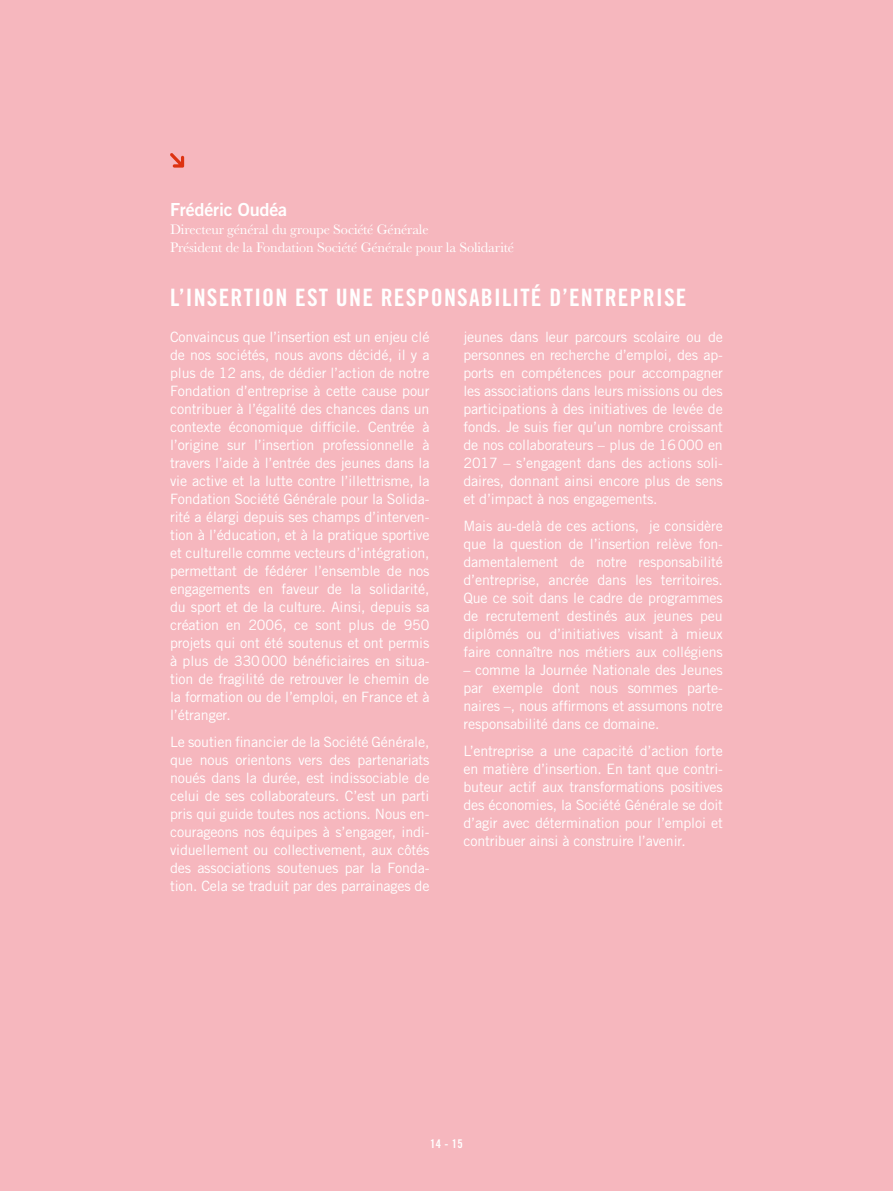
<style>
.page{position:relative;width:893px;height:1191px;background:#f6b7be}
.page>*{position:absolute;margin:0;border:0;box-sizing:border-box;transform-origin:0 0}
.t1{font:24px "Trade Gothic LT Std Bd Cn 20";letter-spacing:.05em;color:#fff}
.t2{font:18px "Trade Gothic LT Std Bd 2";letter-spacing:-.01em;color:#fff}
.t3{font:14.25px/18px "Trade Gothic LT Std";letter-spacing:-.01em;color:#fff;text-align:justify}
.t4{font:14.25px/18px "Baskerville URW";letter-spacing:-.01em;color:#fff}
.t5{font:12px "Trade Gothic LT Std Bd Cn 20";color:#fff}
</style>
<div class="page">
<svg style="left:170px;top:153px;width:14px;height:15px"></svg>
<p class="t2" style="left:170px;top:198px;width:119px">Frédéric Oudéa</p>
<p class="t4" style="left:170px;top:221px;width:345px">Directeur général du groupe Société Générale<br>Président de la Fondation Société Générale pour la Solidarité</p>
<h1 class="t1" style="left:170px;top:283px;width:518px">L’INSERTION EST UNE RESPONSABILITÉ D’ENTREPRISE</h1>
<p class="t3" style="left:463px;top:328px;width:261px">jeunes dans leur parcours scolaire ou de personnes en recherche d’emploi, des ap&shy;ports en compétences pour accompagner les associations dans leurs missions ou des participations à des initiatives de levée de fonds. Je suis fier qu’un nombre croissant de nos collaborateurs – plus de 16000 en 2017 – s’engagent dans des actions soli&shy;daires, donnant ainsi encore plus de sens et d’impact à nos engagements.</p>
<p class="t3" style="left:463px;top:517px;width:261px">Mais au-delà de ces actions, je considère que la question de l’insertion relève fon&shy;damentalement de notre responsabilité d’entreprise, ancrée dans les territoires.<br>Que ce soit dans le cadre de programmes de recrutement destinés aux jeunes peu diplômés ou d’initiatives visant à mieux faire connaître nos métiers aux collégiens</p>
<p class="t3" style="left:463px;top:661px;width:261px">– comme la Journée Nationale des Jeunes par exemple dont nous sommes parte&shy;naires –, nous affirmons et assumons notre responsabilité dans ce domaine.</p>
<p class="t3" style="left:463px;top:742px;width:261px">L’entreprise a une capacité d’action forte en matière d’insertion. En tant que contri&shy;buteur actif aux transformations positives des économies, la Société Générale se doit d’agir avec détermination pour l’emploi et contribuer ainsi à construire l’avenir.</p>
<p class="t3" style="left:170px;top:328px;width:261px">Convaincus que l’insertion est un enjeu clé de nos sociétés, nous avons décidé, il y a plus de 12 ans, de dédier l’action de notre Fondation d’entreprise à cette cause pour contribuer à l’égalité des chances dans un contexte économique difficile. Centrée à l’origine sur l’insertion professionnelle à travers l’aide à l’entrée des jeunes dans la vie active et la lutte contre l’illettrisme, la Fondation Société Générale pour la Solida&shy;rité a élargi depuis ses champs d’interven&shy;tion à l’éducation, et à la pratique sportive et culturelle comme vecteurs d’intégration, permettant de fédérer l’ensemble de nos engagements en faveur de la solidarité, du sport et de la culture. Ainsi, depuis sa création en 2006, ce sont plus de 950 projets qui ont été soutenus et ont permis à plus de 330000 bénéficiaires en situa&shy;tion de fragilité de retrouver le chemin de la formation ou de l’emploi, en France et à l’étranger.</p>
<p class="t3" style="left:170px;top:733px;width:261px">Le soutien financier de la Société Générale, que nous orientons vers des partenariats noués dans la durée, est indissociable de celui de ses collaborateurs. C’est un parti pris qui guide toutes nos actions. Nous en&shy;courageons nos équipes à s’engager, indi&shy;viduellement ou collectivement, aux côtés des associations soutenues par la Fonda&shy;tion. Cela se traduit par des parrainages de</p>
<p class="t5" style="left:430px;top:1136px;width:34px">14 - 15</p>
</div>
